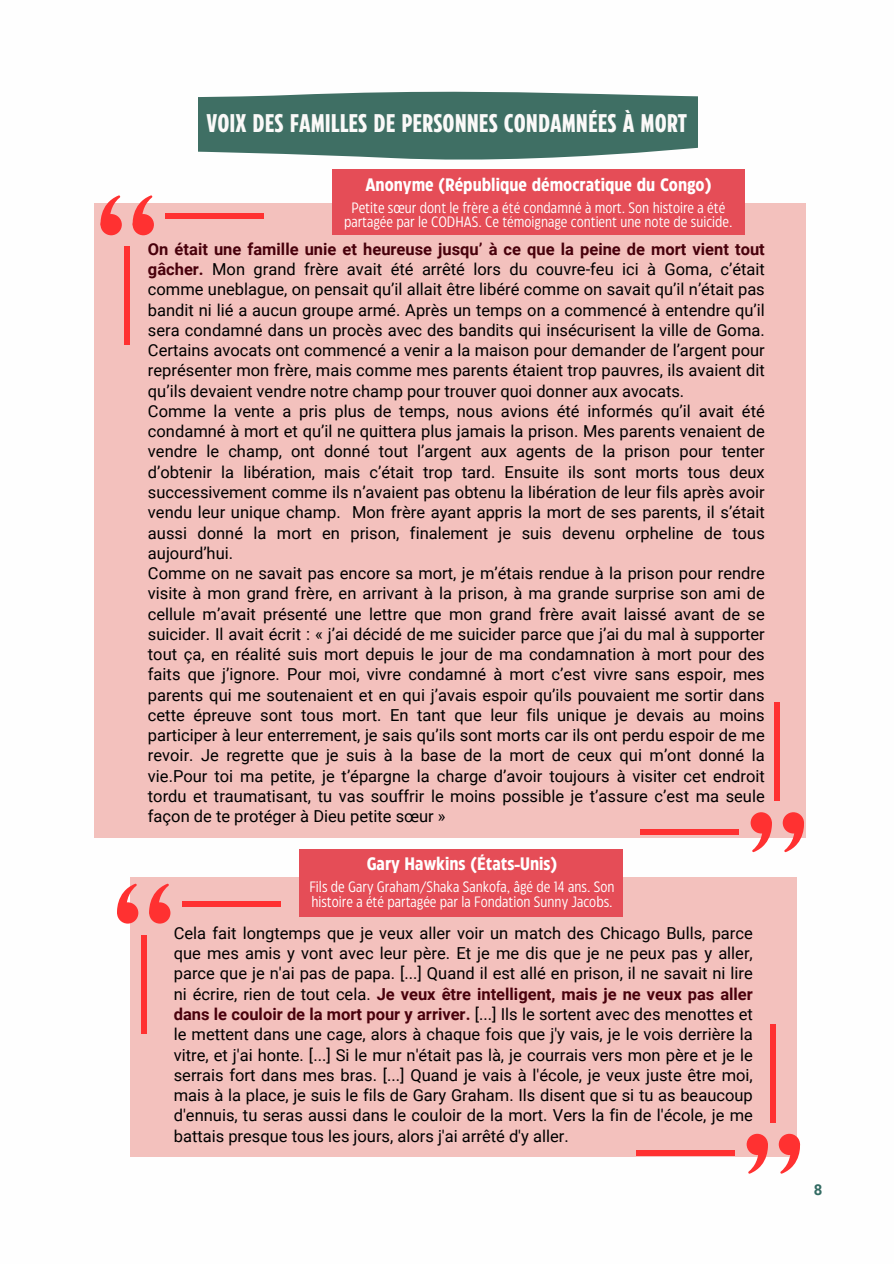
<style>
.page{position:relative;width:894px;height:1264px;background:#fff}
.page>*{position:absolute;margin:0;border:0;box-sizing:border-box;transform-origin:0 0}
.t1{font:700 25.5px "Eastman Compressed";color:#faf9f8}
.t2{font:700 18px "Eastman Condensed";color:#fff}
.t3{font:16.5px/20.2px "Roboto";color:#000}
.t4{font:15px/14.7px "Eastman Condensed";color:#fff;text-align:center}
.t5{font:700 15px "Roboto";color:#336b63}
.s1{font-weight:700;color:#48000b}
</style>
<div class="page">
<svg style="left:198px;top:91px;width:498px;height:69px;background:#537e74"></svg>
<div style="left:94px;top:203px;width:711px;height:634px;background:#f3c1bd"></div>
<div style="left:133px;top:214px;width:21px;height:21px;background:#ff3131;border-radius:50%"></div>
<svg style="left:132px;top:195px;width:21px;height:37px"></svg>
<div style="left:100px;top:214px;width:22px;height:21px;background:#ff3131;border-radius:50%"></div>
<svg style="left:100px;top:195px;width:21px;height:37px"></svg>
<div style="left:125px;top:246px;width:5px;height:99px;background:#ff3131"></div>
<div style="left:165px;top:213px;width:99px;height:5px;background:#ff3131"></div>
<svg style="left:750px;top:812px;width:21px;height:21px"></svg>
<svg style="left:751px;top:815px;width:22px;height:37px"></svg>
<svg style="left:782px;top:812px;width:21px;height:21px"></svg>
<svg style="left:783px;top:815px;width:22px;height:37px"></svg>
<div style="left:774px;top:702px;width:5px;height:99px;background:#ff3131"></div>
<div style="left:640px;top:829px;width:99px;height:5px;background:#ff3131"></div>
<div style="left:332px;top:169px;width:412px;height:66px;background:#e54d57"></div>
<div style="left:130px;top:877px;width:666px;height:280px;background:#f3c1bd"></div>
<div style="left:149px;top:902px;width:21px;height:21px;background:#ff3131;border-radius:50%"></div>
<svg style="left:149px;top:883px;width:20px;height:37px"></svg>
<div style="left:117px;top:902px;width:21px;height:21px;background:#ff3131;border-radius:50%"></div>
<svg style="left:117px;top:883px;width:20px;height:37px"></svg>
<div style="left:141px;top:934px;width:5px;height:98px;background:#ff3131"></div>
<div style="left:182px;top:901px;width:98px;height:5px;background:#ff3131"></div>
<svg style="left:746px;top:1133px;width:21px;height:21px"></svg>
<svg style="left:747px;top:1137px;width:21px;height:37px"></svg>
<svg style="left:778px;top:1133px;width:21px;height:21px"></svg>
<svg style="left:779px;top:1137px;width:22px;height:37px"></svg>
<div style="left:770px;top:1024px;width:5px;height:98px;background:#ff3131"></div>
<div style="left:636px;top:1150px;width:99px;height:5px;background:#ff3131"></div>
<div style="left:299px;top:848px;width:323px;height:68px;background:#e54d57"></div>
<h1 class="t1" style="left:206px;top:105px;width:482px">VOIX DES FAMILLES DE PERSONNES CONDAMNÉES À MORT</h1>
<p class="t2" style="left:365px;top:171px;width:347px">Anonyme (République démocratique du Congo)</p>
<p class="t4" style="left:344px;top:199px;width:390px">Petite sœur dont le frère a été condamné à mort. Son histoire a été partagée par le CODHAS. Ce témoignage contient une note de suicide.</p>
<p class="t3" style="left:148px;top:238px;width:618px"><span class="s1">On était une famille unie et heureuse jusqu’ à ce que la peine de mort vient tout gâcher.</span> Mon grand frère avait été arrêté lors du couvre-feu ici à Goma, c’était comme uneblague, on pensait qu’il allait être libéré comme on savait qu’il n’était pas bandit ni lié a aucun groupe armé. Après un temps on a commencé à entendre qu’il sera condamné dans un procès avec des bandits qui insécurisent la ville de Goma.<br>Certains avocats ont commencé a venir a la maison pour demander de l’argent pour représenter mon frère, mais comme mes parents étaient trop pauvres, ils avaient dit qu’ils devaient vendre notre champ pour trouver quoi donner aux avocats.<br>Comme la vente a pris plus de temps, nous avions été informés qu’il avait été condamné à mort et qu’il ne quittera plus jamais la prison. Mes parents venaient de vendre le champ, ont donné tout l’argent aux agents de la prison pour tenter d’obtenir la libération, mais c’était trop tard. Ensuite ils sont morts tous deux successivement comme ils n’avaient pas obtenu la libération de leur fils après avoir vendu leur unique champ. Mon frère ayant appris la mort de ses parents, il s’était aussi donné la mort en prison, finalement je suis devenu orpheline de tous aujourd’hui.<br>Comme on ne savait pas encore sa mort, je m’étais rendue à la prison pour rendre visite à mon grand frère, en arrivant à la prison, à ma grande surprise son ami de cellule m’avait présenté une lettre que mon grand frère avait laissé avant de se suicider. Il avait écrit : « j’ai décidé de me suicider parce que j’ai du mal à supporter tout ça, en réalité suis mort depuis le jour de ma condamnation à mort pour des faits que j’ignore. Pour moi, vivre condamné à mort c’est vivre sans espoir, mes parents qui me soutenaient et en qui j’avais espoir qu’ils pouvaient me sortir dans cette épreuve sont tous mort. En tant que leur fils unique je devais au moins participer à leur enterrement, je sais qu’ils sont morts car ils ont perdu espoir de me revoir. Je regrette que je suis à la base de la mort de ceux qui m’ont donné la vie.Pour toi ma petite, je t’épargne la charge d’avoir toujours à visiter cet endroit tordu et traumatisant, tu vas souffrir le moins possible je t’assure c’est ma seule façon de te protéger à Dieu petite sœur »</p>
<p class="t2" style="left:366px;top:850px;width:192px">Gary Hawkins (États-Unis)</p>
<p class="t4" style="left:309px;top:878px;width:307px;text-align:left">Fils de Gary Graham/Shaka Sankofa, âgé de 14 ans. Son histoire a été partagée par la Fondation Sunny Jacobs.</p>
<p class="t3" style="left:174px;top:922px;width:580px;text-align:justify">Cela fait longtemps que je veux aller voir un match des Chicago Bulls, parce que mes amis y vont avec leur père. Et je me dis que je ne peux pas y aller, parce que je n'ai pas de papa. [...] Quand il est allé en prison, il ne savait ni lire ni écrire, rien de tout cela. <span class="s1">Je veux être intelligent, mais je ne veux pas aller dans le couloir de la mort pour y arriver.</span> [...] Ils le sortent avec des menottes et le mettent dans une cage, alors à chaque fois que j'y vais, je le vois derrière la vitre, et j'ai honte. [...] Si le mur n'était pas là, je courrais vers mon père et je le serrais fort dans mes bras. [...] Quand je vais à l'école, je veux juste être moi, mais à la place, je suis le fils de Gary Graham. Ils disent que si tu as beaucoup d'ennuis, tu seras aussi dans le couloir de la mort. Vers la fin de l'école, je me battais presque tous les jours, alors j'ai arrêté d'y aller.</p>
<p class="t5" style="left:813px;top:1178px;width:10px">8</p>
</div>
